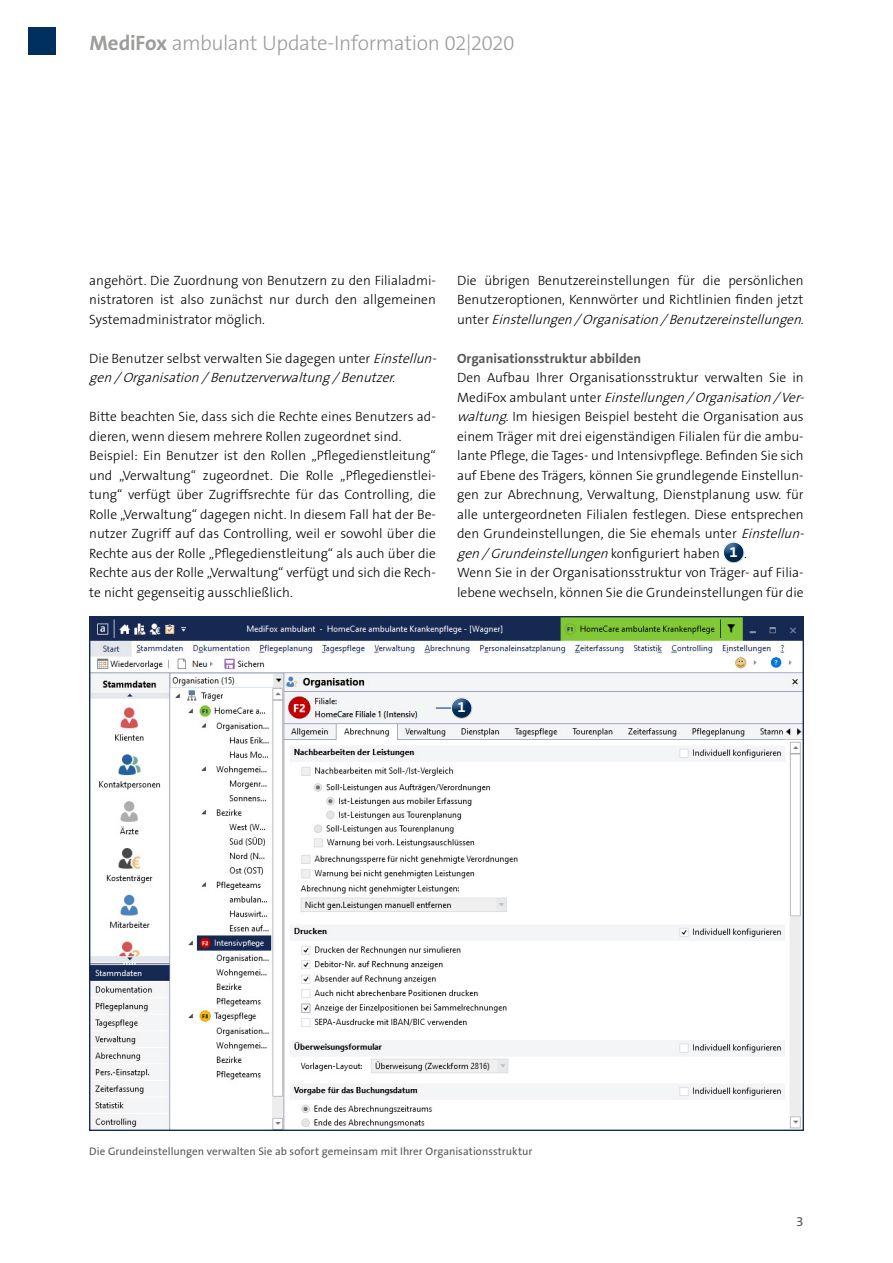
<style>
.page{position:relative;width:893px;height:1263px;background:#fff}
.page>*{position:absolute;margin:0;border:0;box-sizing:border-box;transform-origin:0 0}
.t1{font:300 21px "The Sans B3";letter-spacing:-.025em;color:#9d9d9c}
.t2{font:700 15px "The Sans B7";color:#fff}
.t3{font:300 13.5px/19.5px "The Sans B3";color:#000;text-align:justify}
.t4{font:italic 300 13.5px/19.5px "The Sans B3";color:#000}
.t5{font:700 13.5px "The Sans B7";color:#575756}
.t6{font:13.5px "The Sans B5 Plain";color:#575756}
.t7{font:10.95px "The Sans B5 Plain";letter-spacing:.005em;color:#575756}
.s1{font-family:"The Sans B7";font-weight:700}
.s2{font-style:normal}
.s3{font-style:italic}
.s4{font-family:"The Sans B7";font-weight:700;font-size:15px;color:#fff}
</style>
<div class="page">
<div style="left:28px;top:28px;width:27px;height:27px;background:#00305d"></div>
<div style="left:716px;top:540px;width:39px;height:25px;background:#000;opacity:.2"></div>
<img style="left:89px;top:616px;width:715px;height:514px">
<div style="left:440px;top:688px;width:39px;height:33px;background:#7682a5;opacity:.75"></div>
<div style="left:444px;top:696px;width:39px;height:25px;background:#000;opacity:.2"></div>
<h1 class="t1" style="left:89px;top:31px;width:427px"><span class="s1">MediFox</span> ambulant Update-Information 02|2020</h1>
<p class="t3" style="left:89px;top:271px;width:348px">angehört. Die Zuordnung von Benutzern zu den Filialadmi&shy;nistratoren ist also zunächst nur durch den allgemeinen Systemadministrator möglich.</p>
<p class="t4" style="left:89px;top:349px;width:352px"><span class="s2">Die Benutzer selbst verwalten Sie dagegen unter</span> Einstellun&shy;gen /Organisation /Benutzerverwaltung/Benutzer.</p>
<p class="t3" style="left:89px;top:407px;width:348px;text-align:left">Bitte beachten Sie, dass sich die Rechte eines Benutzers ad&shy;dieren, wenn diesem mehrere Rollen zugeordnet sind.<br>Beispiel: Ein Benutzer ist den Rollen „Pflegedienstleitung“ und „Verwaltung“ zugeordnet. Die Rolle „Pflegedienstlei&shy;tung“ verfügt über Zugriffsrechte für das Controlling, die Rolle „Verwaltung“ dagegen nicht. In diesem Fall hat der Be&shy;nutzer Zugriff auf das Controlling, weil er sowohl über die Rechte aus der Rolle „Pflegedienstleitung“ als auch über die Rechte aus der Rolle „Verwaltung“ verfügt und sich die Rech&shy;te nicht gegenseitig ausschließlich.</p>
<p class="t3" style="left:457px;top:271px;width:349px">Die übrigen Benutzereinstellungen für die persönlichen Benutzeroptionen, Kennwörter und Richtlinien finden jetzt u n t e r <span class="s3">Einstellungen /Organisation /Benutzereinstellungen</span>.</p>
<p class="t5" style="left:457px;top:351px;width:186px">Organisationsstruktur abbilden</p>
<p class="t3" style="left:457px;top:368px;width:352px;text-align:left">Den Aufbau Ihrer Organisationsstruktur verwalten Sie in M e d i F o x a m b u l a n t u n t e r <span class="s3">Einstellungen /Organisation /Ver&shy;waltung</span>. Im hiesigen Beispiel besteht die Organisation aus einem Träger mit drei eigenständigen Filialen für die ambu&shy;lante Pflege, die Tages- und Intensivpflege. Befinden Sie sich auf Ebene des Trägers, können Sie grundlegende Einstellun&shy;gen zur Abrechnung, Verwaltung, Dienstplanung usw. für alle untergeordneten Filialen festlegen. Diese entsprechen den Grundeinstellungen, die Sie ehemals unter <span class="s3">Einstellun&shy;gen /Grundeinstellungen</span> ko n fi g u r i e rt h a b e n <span class="s4">1</span> .<br>Wenn Sie in der Organisationsstruktur von Träger- auf Filia&shy;lebene wechseln, können Sie die Grundeinstellungen für die</p>
<p class="t2" style="left:457px;top:699px;width:10px">1</p>
<p class="t7" style="left:89px;top:1146px;width:445px">Die Grundeinstellungen verwalten Sie ab sofort gemeinsam mit Ihrer Organisationsstruktur</p>
<p class="t6" style="left:796px;top:1214px;width:9px">3</p>
</div>
